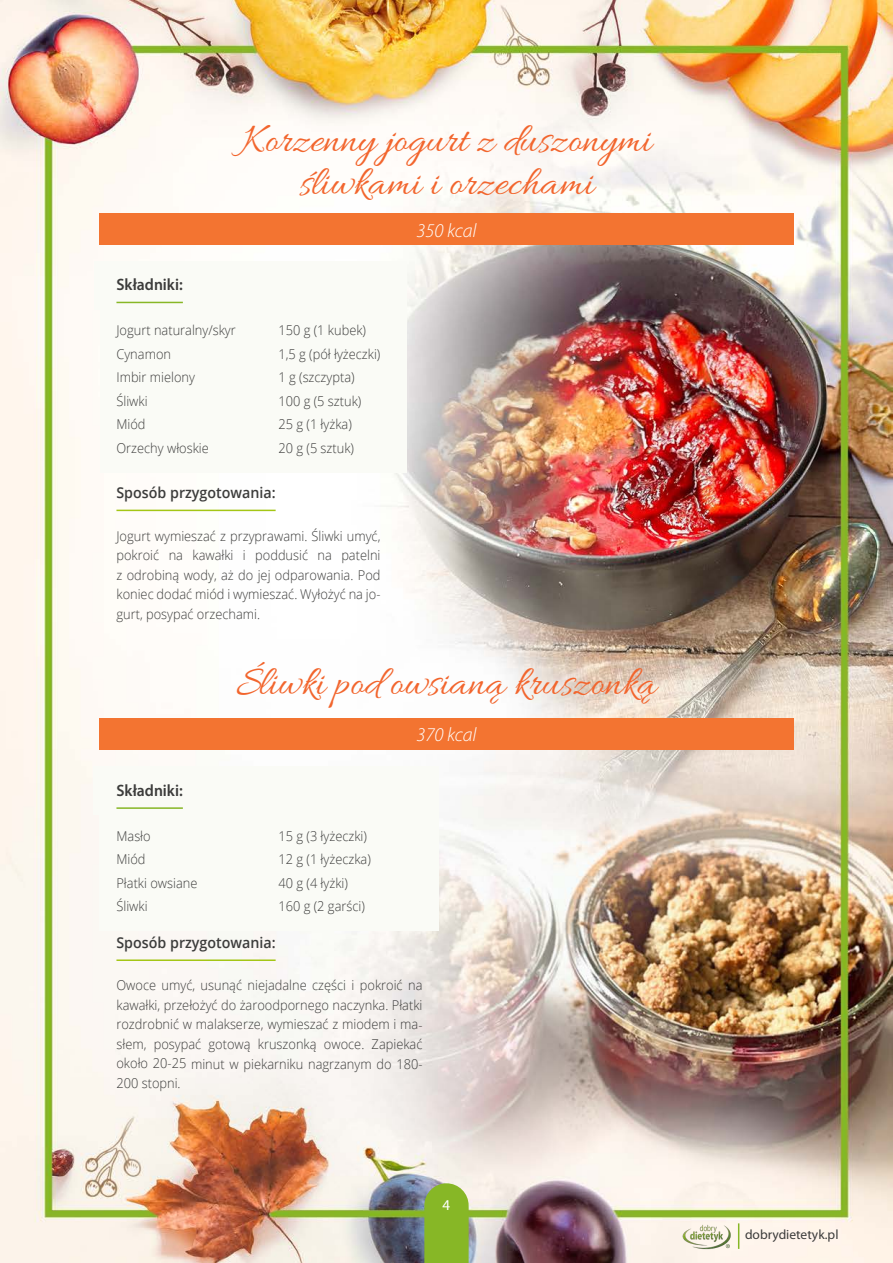
<style>
.page{position:relative;width:893px;height:1263px;background:#fff}
.page>*{position:absolute;margin:0;border:0;box-sizing:border-box;transform-origin:0 0}
.t1{font:42px/43.5px "Allura";color:#f2652d;text-align:center}
.t2{font:italic 300 19.5px "Myriad Pro";color:#fff}
.t3{font:600 16.5px "Myriad Pro";color:#3c3c3b;scale:.95 1}
.t4{font:600 15px "Open Sans";color:#3c3c3b;scale:.95 1}
.t5{font:15px "Myriad Pro";color:#fff}
.t6{font:300 13.5px/19.5px "Open Sans";color:#3c3c3b;text-align:justify;scale:.95 1}
.t7{font:13.5px "Myriad Pro";color:#3c3c3b}
</style>
<div class="page">
<img style="left:0;top:0;width:893px;height:1263px">
<div style="left:94px;top:261px;width:312px;height:211px;background:#fafbf6"></div>
<hr style="left:116px;top:510px;width:160px;height:1px;background:#a4c615">
<div style="left:99px;top:213px;width:695px;height:32px;background:#f37431"></div>
<div style="left:94px;top:767px;width:345px;height:164px;background:#fafbf6"></div>
<hr style="left:116px;top:959px;width:160px;height:2px;background:#a4c615">
<div style="left:99px;top:718px;width:695px;height:32px;background:#f37431"></div>
<img style="left:680px;top:1222px;width:54px;height:29px">
<svg style="left:738px;top:1223px;width:1px;height:26px"></svg>
<svg style="left:424px;top:1183px;width:45px;height:80px;background:#8bb733"></svg>
<h1 class="t1" style="left:241px;top:120px;width:412px">Korzenny jogurt z duszonymi śliwkami i orzechami</h1>
<p class="t3" style="left:116px;top:274px;width:71px">Składniki:</p>
<p class="t6" style="left:116px;top:320px;width:127px">Jogurt naturalny/skyr</p>
<p class="t6" style="left:278px;top:320px;width:94px">150 g (1 kubek)</p>
<p class="t6" style="left:116px;top:344px;width:59px">Cynamon</p>
<p class="t6" style="left:278px;top:344px;width:109px">1,5 g (pół łyżeczki)</p>
<p class="t6" style="left:116px;top:367px;width:84px">Imbir mielony</p>
<p class="t6" style="left:278px;top:367px;width:82px">1 g (szczypta)</p>
<p class="t6" style="left:116px;top:391px;width:34px">Śliwki</p>
<p class="t6" style="left:278px;top:391px;width:89px">100 g (5 sztuk)</p>
<p class="t6" style="left:116px;top:414px;width:32px">Miód</p>
<p class="t6" style="left:278px;top:414px;width:79px">25 g (1 łyżka)</p>
<p class="t6" style="left:116px;top:438px;width:99px">Orzechy włoskie</p>
<p class="t6" style="left:278px;top:438px;width:81px">20 g (5 sztuk)</p>
<p class="t4" style="left:116px;top:483px;width:169px">Sposób przygotowania:</p>
<p class="t6" style="left:116px;top:526px;width:279px">Jogurt wymieszać z przyprawami. Śliwki umyć, pokroić na kawałki i poddusić na patelni z odrobiną wody, aż do jej odparowania. Pod koniec dodać miód i wymieszać. Wyłożyć na jo&shy;gurt, posypać orzechami.</p>
<h2 class="t2" style="left:416px;top:218px;width:62px">350 kcal</h2>
<h1 class="t1" style="left:237px;top:663px;width:421px">Śliwki pod owsianą kruszonką</h1>
<h2 class="t2" style="left:416px;top:723px;width:62px">370 kcal</h2>
<p class="t3" style="left:116px;top:780px;width:71px">Składniki:</p>
<p class="t6" style="left:116px;top:826px;width:38px">Masło</p>
<p class="t6" style="left:278px;top:826px;width:95px">15 g (3 łyżeczki)</p>
<p class="t6" style="left:116px;top:849px;width:32px">Miód</p>
<p class="t6" style="left:278px;top:849px;width:99px">12 g (1 łyżeczka)</p>
<p class="t6" style="left:116px;top:873px;width:87px">Płatki owsiane</p>
<p class="t6" style="left:278px;top:873px;width:75px">40 g (4 łyżki)</p>
<p class="t6" style="left:116px;top:896px;width:34px">Śliwki</p>
<p class="t6" style="left:278px;top:896px;width:92px">160 g (2 garści)</p>
<p class="t4" style="left:116px;top:932px;width:169px">Sposób przygotowania:</p>
<p class="t6" style="left:116px;top:975px;width:324px">Owoce umyć, usunąć niejadalne części i pokroić na kawałki, przełożyć do żaroodpornego naczynka. Płatki rozdrobnić w malakserze, wymieszać z miodem i ma&shy;słem, posypać gotową kruszonką owoce. Zapiekać około 20-25 minut w piekarniku nagrzanym do 180- 200 stopni.</p>
<p class="t5" style="left:443px;top:1195px;width:9px">4</p>
<p class="t7" style="left:745px;top:1226px;width:95px">dobrydietetyk.pl</p>
</div>
